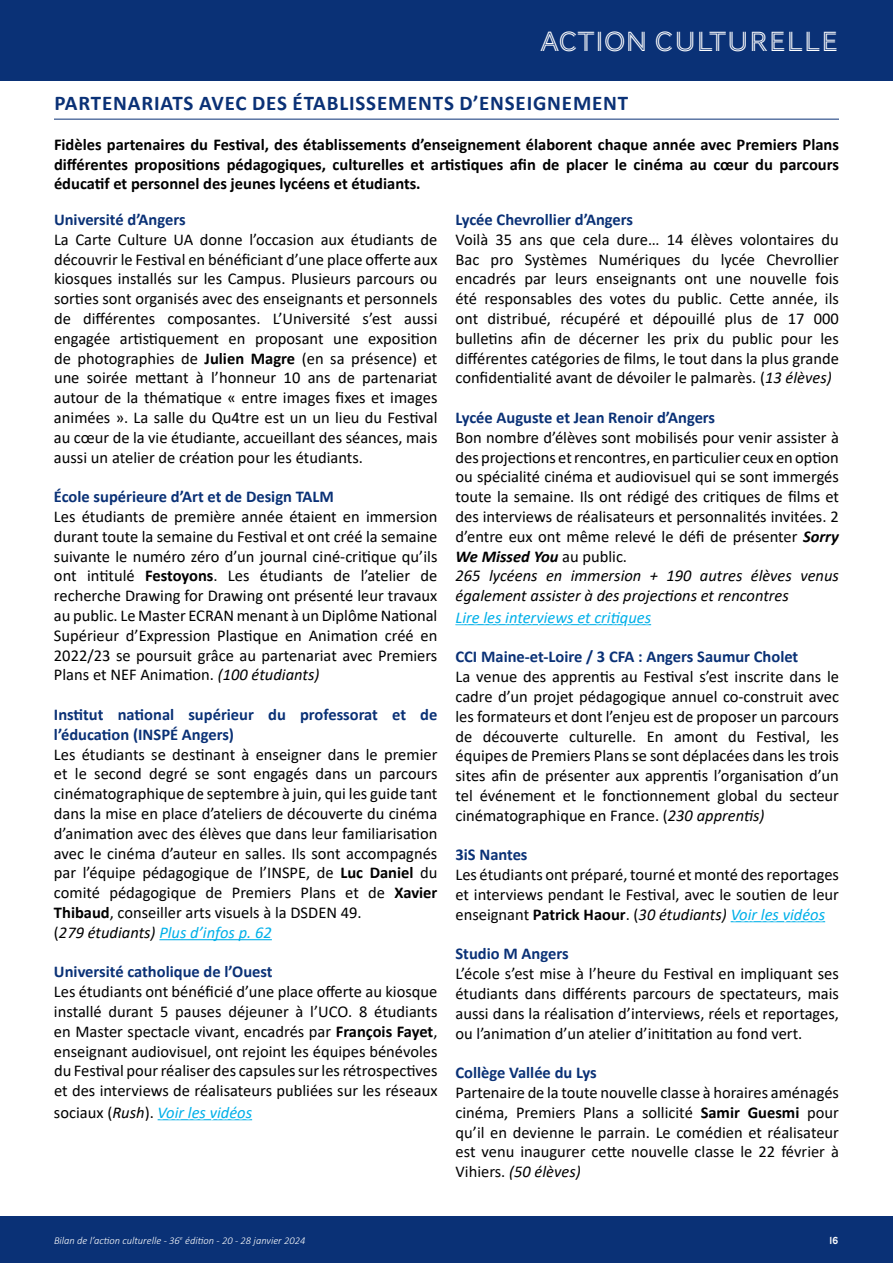
<style>
.page{position:relative;width:893px;height:1263px;background:#fff}
.page>*{position:absolute;margin:0;border:0;box-sizing:border-box;transform-origin:0 0}
.t1{font:28.5px "AW Conqueror Inline";color:#fff}
.t2{font:700 21px "Calibri";letter-spacing:.04em;color:#0a3176}
.t3{font:16.5px/19.8px "Calibri";color:#000;text-align:justify}
.t4{font:700 16.5px/19.8px "Calibri";color:#0a3176}
.t5{font:700 16.5px/19.8px "Calibri";color:#000;text-align:justify}
.t6{font:italic 16.5px "Calibri";color:#00b0e9}
.t7{font:italic 300 10.5px "Calibri";color:#fff}
.t8{font:10.5px "AW Conqueror Carved One";color:#fff;scale:.95 1}
.s1{font-weight:700}
.s2{font-style:italic}
.s3{font-style:italic;color:#00b0e9}
.s4{font-style:normal;color:#000}
.s5{color:#000}
.s6{font-weight:700;font-style:italic}
</style>
<div class="page">
<div style="left:0;top:0;width:893px;height:81px;background:#0a3176"></div>
<div style="left:0;top:1216px;width:893px;height:47px;background:#0a3176"></div>
<hr style="left:54px;top:119px;width:785px;height:1px;background:#0a3176">
<hr style="left:159px;top:939px;width:113px;height:1px;background:#00b0e9">
<svg style="left:157px;top:1119px;width:96px;height:2px"></svg>
<svg style="left:730px;top:921px;width:96px;height:2px"></svg>
<h1 class="t1" style="left:540px;top:28px;width:300px">ACTION CULTURELLE</h1>
<p class="t2" style="left:54px;top:88px;width:37px">PARTEN</p>
<p class="t2" style="left:128px;top:88px;width:212px">ARIATS AVEC DES ÉTABLISSEMENTS</p>
<p class="t2" style="left:460px;top:88px;width:170px">d’enseignement</p>
<p class="t5" style="left:54px;top:134px;width:786px">Fidèles partenaires du Festival, des établissements d’enseignement élaborent chaque année avec Premiers Plans différentes propositions pédagogiques, culturelles et artistiques afin de placer le cinéma au cœur du parcours éducatif et personnel des jeunes lycéens et étudiants.</p>
<p class="t4" style="left:54px;top:209px;width:133px">Université d’Angers</p>
<p class="t3" style="left:54px;top:229px;width:385px">La Carte Culture UA donne l’occasion aux étudiants de découvrir le Festival en bénéficiant d’une place offerte aux kiosques installés sur les Campus. Plusieurs parcours ou sorties sont organisés avec des enseignants et personnels de différentes composantes. L’Université s’est aussi engagée artistiquement en proposant une exposition de photographies de <span class="s1">Julien Magre</span> (en sa présence) et une soirée mettant à l’honneur 10 ans de partenariat autour de la thématique « entre images fixes et images animées ». La salle du Qu4tre est un un lieu du Festival au cœur de la vie étudiante, accueillant des séances, mais aussi un atelier de création pour les étudiants.</p>
<p class="t4" style="left:54px;top:487px;width:282px">École supérieure d’Art et de Design TALM</p>
<p class="t3" style="left:54px;top:506px;width:385px">Les étudiants de première année étaient en immersion durant toute la semaine du Festival et ont créé la semaine suivante le numéro zéro d’un journal ciné-critique qu’ils ont intitulé <span class="s1">Festoyons</span>. Les étudiants de l’atelier de recherche Drawing for Drawing ont présenté leur travaux au public. Le Master ECRAN menant à un Diplôme National Supérieur d’Expression Plastique en Animation créé en 2022/23 se poursuit grâce au partenariat avec Premiers Plans et NEF Animation. <span class="s2">(100 étudiants)</span></p>
<p class="t4" style="left:54px;top:704px;width:385px">Institut national supérieur du professorat et de l’éducation (INSPÉ Angers)</p>
<p class="t3" style="left:54px;top:744px;width:385px;text-align:left">Les étudiants se destinant à enseigner dans le premier et le second degré se sont engagés dans un parcours cinématographique de septembre à juin, qui les guide tant dans la mise en place d’ateliers de découverte du cinéma d’animation avec des élèves que dans leur familiarisation avec le cinéma d’auteur en salles. Ils sont accompagnés par l’équipe pédagogique de l’INSPE, de <span class="s1">Luc Daniel</span> du comité pédagogique de Premiers Plans et de <span class="s1">Xavier Thibaud</span>, conseiller arts visuels à la DSDEN 49.<br>(<span class="s2">279 étudiants)</span> <span class="s3">Plus d’infos p. 62</span></p>
<p class="t4" style="left:54px;top:962px;width:220px">Université catholique de l’Ouest</p>
<p class="t3" style="left:54px;top:981px;width:385px">Les étudiants ont bénéficié d’une place offerte au kiosque installé durant 5 pauses déjeuner à l’UCO. 8 étudiants en Master spectacle vivant, encadrés par <span class="s1">François Fayet</span>, enseignant audiovisuel, ont rejoint les équipes bénévoles du Festival pourréaliser des capsulessurles rétrospectives et des interviews de réalisateurs publiées sur les réseaux</p>
<p class="t6" style="left:54px;top:1101px;width:200px"><span class="s4">sociaux (</span><span class="s5">Rush</span><span class="s4">).</span> Voir les vidéos</p>
<p class="t4" style="left:455px;top:209px;width:179px">Lycée Chevrollier d’Angers</p>
<p class="t3" style="left:455px;top:229px;width:385px">Voilà 35 ans que cela dure… 14 élèves volontaires du Bac pro Systèmes Numériques du lycée Chevrollier encadrés par leurs enseignants ont une nouvelle fois été responsables des votes du public. Cette année, ils ont distribué, récupéré et dépouillé plus de 17 000 bulletins afin de décerner les prix du public pour les différentes catégories de films, le tout dans la plus grande confidentialité avant de dévoiler le palmarès. (<span class="s2">13 élèves)</span></p>
<p class="t4" style="left:455px;top:407px;width:261px">Lycée Auguste et Jean Renoir d’Angers</p>
<p class="t3" style="left:455px;top:427px;width:385px;text-align:left">Bon nombre d’élèves sont mobilisés pour venir assister à des projections etrencontres, en particulier ceux en option ou spécialité cinéma et audiovisuel qui se sont immergés toute la semaine. Ils ont rédigé des critiques de films et des interviews de réalisateurs et personnalités invitées. 2 d’entre eux ont même relevé le défi de présenter <span class="s6">Sorry We Missed You</span> au public.<br><span class="s2">265 lycéens en immersion + 190 autres élèves venus également assister à des projections et rencontres</span></p>
<p class="t6" style="left:455px;top:606px;width:197px">Lire les interviews et critiques</p>
<p class="t4" style="left:455px;top:647px;width:344px">CCI Maine-et-Loire / 3 CFA : Angers Saumur Cholet</p>
<p class="t3" style="left:455px;top:666px;width:385px">La venue des apprentis au Festival s’est inscrite dans le cadre d’un projet pédagogique annuel co-construit avec les formateurs et dont l’enjeu est de proposer un parcours de découverte culturelle. En amont du Festival, les équipes de Premiers Plans se sont déplacées dans les trois sites afin de présenter aux apprentis l’organisation d’un tel événement et le fonctionnement global du secteur cinématographique en France. (<span class="s2">230 apprentis)</span></p>
<p class="t4" style="left:455px;top:845px;width:74px">3iS Nantes</p>
<p class="t3" style="left:455px;top:864px;width:385px">Les étudiants ont préparé,tourné etmonté desreportages et interviews pendant le Festival, avec le soutien de leur enseignant <span class="s1">Patrick Haour</span>. (<span class="s2">30 étudiants)</span> <span class="s3">Voir les vidéos</span></p>
<p class="t4" style="left:455px;top:944px;width:115px">Studio M Angers</p>
<p class="t3" style="left:455px;top:963px;width:385px">L’école s’est mise à l’heure du Festival en impliquant ses étudiants dans différents parcours de spectateurs, mais aussi dans la réalisation d’interviews, réels et reportages, ou l’animation d’un atelier d’inititation au fond vert.</p>
<p class="t4" style="left:455px;top:1063px;width:143px">Collège Vallée du Lys</p>
<p class="t3" style="left:455px;top:1082px;width:385px">Partenaire de la toute nouvelle classe à horaires aménagés cinéma, Premiers Plans a sollicité <span class="s1">Samir Guesmi</span> pour qu’il en devienne le parrain. Le comédien et réalisateur est venu inaugurer cette nouvelle classe le 22 février à Vihiers. <span class="s2">(50 élèves)</span></p>
<p class="t7" style="left:54px;top:1233px;width:253px">Bilan de l’action culturelle - 36<sup>e</sup> édition - 20 - 28 janvier 2024</p>
<p class="t8" style="left:829px;top:1235px;width:11px">16</p>
</div>
